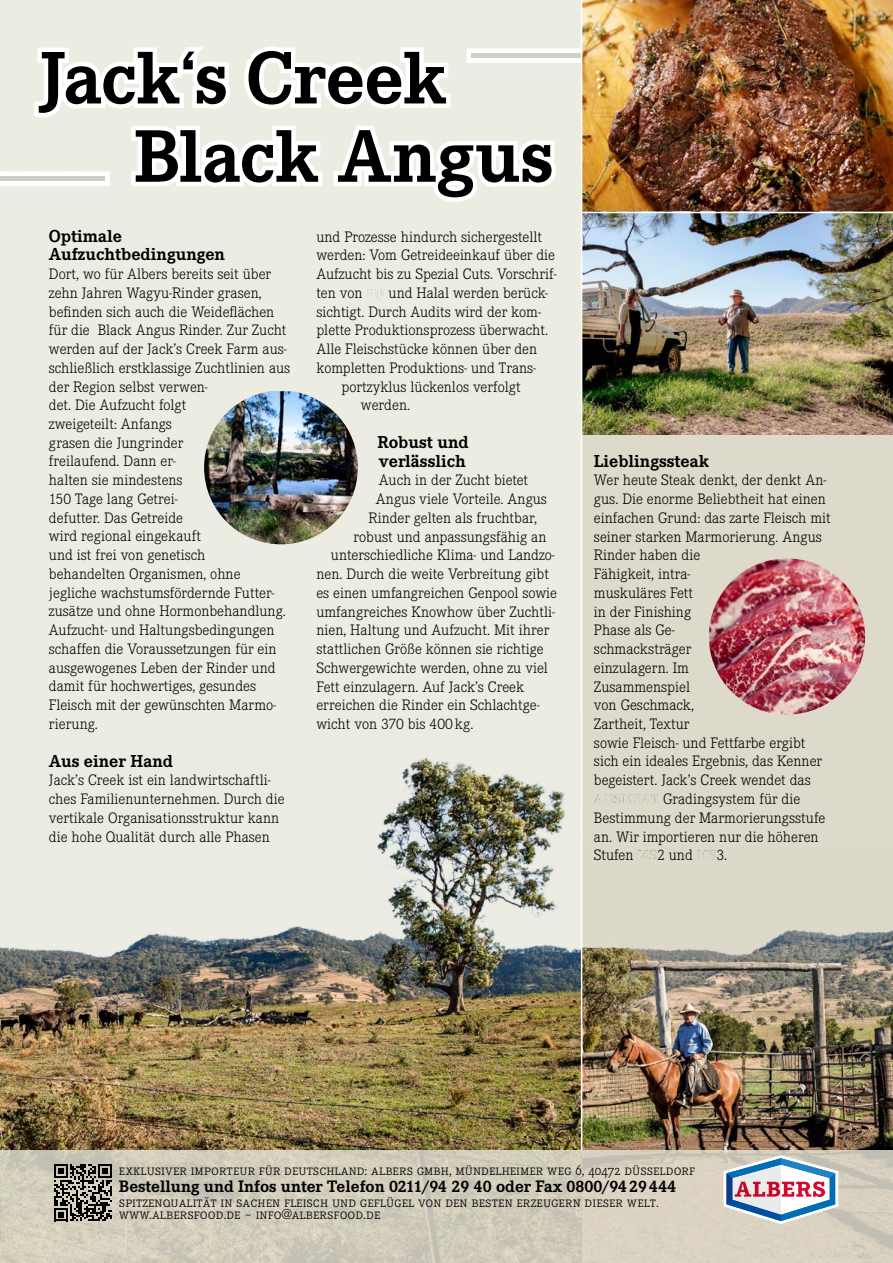
<style>
.page{position:relative;width:893px;height:1263px;background:#edece3}
.page>*{position:absolute;margin:0;border:0;box-sizing:border-box;transform-origin:0 0}
.t1{font:700 77.1px/78.3px "Corporate E";letter-spacing:-.01em;color:#000}
.t2{font:700 18px/18.8px "Corporate E";color:#000}
.t3{font:700 17.25px "Corporate E";color:#000}
.t4{font:300 15.75px/18.8px "Corporate E";color:#000}
.t5{font:300 15px/12px "Corporate ESC";color:#000}
.s1{font-size:84.6px;color:#cfcec9}
.s2{font-family:"Corporate ESC";font-size:18.9px}
</style>
<div class="page">
<div style="left:582px;top:0;width:311px;height:1263px;background:#dddacb"></div>
<img style="left:582px;top:846px;width:311px;height:305px">
<div style="left:533px;top:48px;width:44px;height:15px;border:10px solid #fff"></div>
<div style="left:567px;top:48px;width:45px;height:15px;border:10px solid #fff"></div>
<img style="left:0;top:757px;width:581px;height:394px">
<img style="left:582px;top:0;width:311px;height:435px">
<svg style="left:0;top:46px;width:560px;height:156px"></svg>
<div style="left:31px;top:172px;width:44px;height:14px;border:10px solid #fff"></div>
<div style="left:65px;top:172px;width:45px;height:14px;border:10px solid #fff"></div>
<svg style="left:638px;top:851px;width:18px;height:10px"></svg>
<svg style="left:697px;top:851px;width:19px;height:10px"></svg>
<img style="left:709px;top:558px;width:156px;height:157px;border-radius:78px">
<img style="left:204px;top:391px;width:154px;height:153px">
<hr style="left:581px;top:212px;width:312px;height:1px;background:#fff">
<hr style="left:581px;top:0;width:1px;height:1151px;background:#fff">
<svg style="left:0;top:1151px;width:893px;height:112px;fill:#d4cebd"></svg>
<svg style="left:719px;top:1152px;width:122px;height:75px"></svg>
<svg style="left:54px;top:1164px;width:58px;height:57px;background:#65615a"></svg>
<h1 class="t1" style="left:-3px;top:39px;width:558px;text-indent:42px">Jack‘s Creek <span class="s1">–––</span> Black Angus</h1>
<p class="t2" style="left:49px;top:226px;width:178px">Optimale<br>Aufzuchtbedingungen</p>
<p class="t4" style="left:49px;top:265px;width:243px">Dort, wo für Albers bereits seit über zehn Jahren Wagyu-Rinder grasen, befinden sich auch die Weideflächen für die Black Angus Rinder. Zur Zucht werden auf der Jack’s Creek Farm aus&shy;schließlich erstklassige Zuchtlinien aus der Region selbst verwen-<br>det. Die Aufzucht folgt<br>zweigeteilt: Anfangs<br>grasen die Jungrinder<br>freilaufend. Dann er-<br>halten sie mindestens<br>150 Tage lang Getrei-<br>defutter. Das Getreide<br>wird regional eingekauft<br>und ist frei von genetisch<br>behandelten Organismen, ohne jegliche wachstumsfördernde Futter&shy;zusätze und ohne Hormonbehandlung.<br>Aufzucht- und Haltungsbedingungen schaffen die Voraussetzungen für ein ausgewogenes Leben der Rinder und damit für hochwertiges, gesundes<br>Fleisch mit der gewünschten Marmo&shy;rierung.</p>
<p class="t2" style="left:49px;top:751px;width:126px">Aus einer Hand</p>
<p class="t4" style="left:49px;top:771px;width:237px">Jack’s Creek ist ein landwirtschaftli&shy;ches Familienunternehmen. Durch die vertikale Organisationsstruktur kann die hohe Qualität durch alle Phasen</p>
<p class="t4" style="left:316px;top:227px;width:227px">und Prozesse hindurch sichergestellt</p>
<p class="t4" style="left:316px;top:246px;width:240px">werden: Vom Getreideeinkauf über die</p>
<p class="t4" style="left:316px;top:265px;width:242px">Aufzucht bis zu Spezial Cuts. Vorschrif-</p>
<p class="t4" style="left:316px;top:284px;width:233px">ten von <span class="s2">eu</span> und Halal werden berück-</p>
<p class="t4" style="left:316px;top:302px;width:226px">sichtigt. Durch Audits wird der kom-</p>
<p class="t4" style="left:316px;top:321px;width:233px">plette Produktionsprozess überwacht.</p>
<p class="t4" style="left:316px;top:340px;width:222px">Alle Fleischstücke können über den</p>
<p class="t4" style="left:316px;top:359px;width:221px">kompletten Produktions- und Trans-</p>
<p class="t4" style="left:341px;top:377px;width:181px">portzyklus lückenlos verfolgt</p>
<p class="t4" style="left:361px;top:396px;width:51px">werden.</p>
<p class="t2" style="left:377px;top:433px;width:93px">Robust und verlässlich</p>
<p class="t4" style="left:379px;top:471px;width:151px">Auch in der Zucht bietet</p>
<p class="t4" style="left:376px;top:490px;width:173px">Angus viele Vorteile. Angus</p>
<p class="t4" style="left:368px;top:509px;width:170px">Rinder gelten als fruchtbar,</p>
<p class="t4" style="left:353px;top:527px;width:194px">robust und anpassungsfähig an</p>
<p class="t4" style="left:331px;top:546px;width:225px">unterschiedliche Klima- und Landzo-</p>
<p class="t4" style="left:316px;top:565px;width:234px">nen. Durch die weite Verbreitung gibt</p>
<p class="t4" style="left:316px;top:583px;width:242px">es einen umfangreichen Genpool sowie</p>
<p class="t4" style="left:316px;top:602px;width:240px">umfangreiches Knowhow über Zuchtli-</p>
<p class="t4" style="left:316px;top:621px;width:234px">nien, Haltung und Aufzucht. Mit ihrer</p>
<p class="t4" style="left:316px;top:640px;width:229px">stattlichen Größe können sie richtige</p>
<p class="t4" style="left:316px;top:658px;width:233px">Schwergewichte werden, ohne zu viel</p>
<p class="t4" style="left:316px;top:677px;width:209px">Fett einzulagern. Auf Jack’s Creek</p>
<p class="t4" style="left:316px;top:696px;width:225px">erreichen die Rinder ein Schlachtge-</p>
<p class="t4" style="left:316px;top:715px;width:159px">wicht von 370 bis 400kg.</p>
<p class="t2" style="left:594px;top:451px;width:117px">Lieblingssteak</p>
<p class="t4" style="left:594px;top:471px;width:238px">Wer heute Steak denkt, der denkt An&shy;gus. Die enorme Beliebtheit hat einen einfachen Grund: das zarte Fleisch mit seiner starken Marmorierung. Angus<br>Rinder haben die<br>Fähigkeit, intra-<br>muskuläres Fett<br>in der Finishing<br>Phase als Ge-<br>schmacksträger<br>einzulagern. Im<br>Zusammenspiel<br>von Geschmack,<br>Zartheit, Textur<br>sowie Fleisch- und Fettfarbe ergibt sich ein ideales Ergebnis, das Kenner begeistert. Jack’s Creek wendet das <span class="s2">ausmeat</span> Gradingsystem für die<br>Bestimmung der Marmorierungsstufe an. Wir importieren nur die höheren<br>Stufen <span class="s2">ms</span>2 und <span class="s2">ms</span>3.</p>
<p class="t5" style="left:119px;top:1164px;width:578px">exklusiver importeur für deutschland: albers gmbh, mündelheimer weg 6, 40472 düsseldorf</p>
<p class="t3" style="left:119px;top:1177px;width:559px">Bestellung und Infos unter Telefon 0211/94 29 40 oder Fax 0800/9429444</p>
<p class="t5" style="left:119px;top:1197px;width:542px">spitzenqualität in sachen fleisch und geflügel von den besten erzeugern dieser welt. www.albersfood.de – info@albersfood.de</p>
</div>
